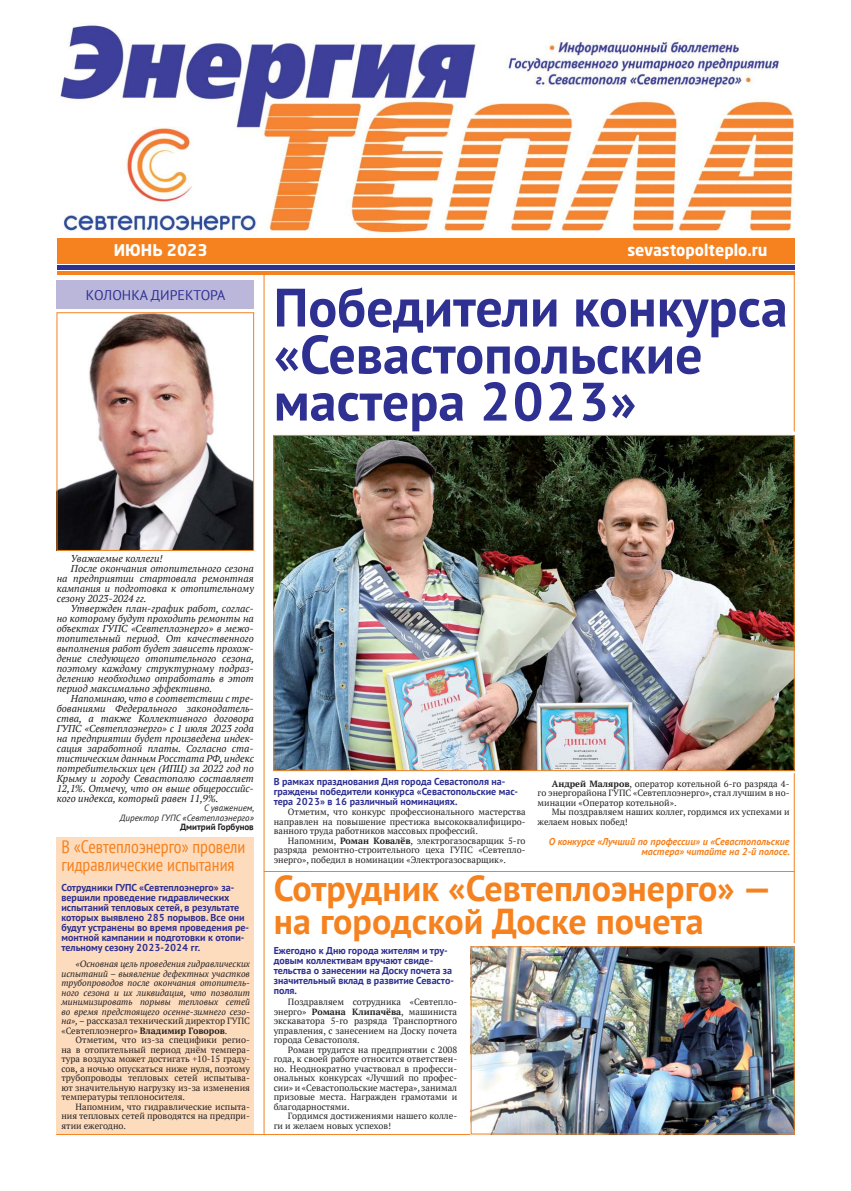
<style>
.page{position:relative;width:851px;height:1191px;background:#fff}
.page>*{position:absolute;margin:0;border:0;box-sizing:border-box;transform-origin:0 0}
.t1{font:700 54px/47px "PT Sans";color:#2e3092}
.t2{font:700 36px/33px "PT Sans";color:#f5821f}
.t3{font:condensed 18px/18px "PT Sans";color:#f5821f}
.t4{font:700 16px "Neo Sans Pro";color:#fff}
.t5{font:14px "PT Sans";color:#2e3092}
.t6{font:italic 10px "PT Serif";color:#221f1f}
.t7{font:700 10px/10px "PT Sans";color:#2e3092}
.t8{font:italic 700 10px/10px "PT Sans";color:#f5821f;text-align:right}
.t9{font:9px/9.5px "PT Serif";color:#221f1f;text-align:justify}
.t10{font:italic 9px/9.5px "PT Serif";color:#221f1f;text-align:justify}
.t11{font:italic 9px/9.5px "PT Sans";color:#221f1f;text-align:right}
.t12{font:700 9px "PT Sans";color:#221f1f}
.s1{font-style:normal}
.s2{font-weight:700;font-style:normal}
.s3{font-weight:700}
</style>
<div class="page">
<div style="left:57px;top:837px;width:197px;height:297px;background:#fddbbd"></div>
<hr style="left:57px;top:265px;width:737px;height:4px;background:#2e3092">
<hr style="left:57px;top:271px;width:737px;height:4px;background:#f5821f">
<div style="left:57px;top:237px;width:737px;height:27px;background:#f5821f"></div>
<hr style="left:56px;top:1134px;width:738px;height:1px;background:#f5821f">
<img style="left:275px;top:437px;width:517px;height:332px">
<img style="left:473px;top:948px;width:319px;height:184px">
<div style="left:57px;top:281px;width:197px;height:28px;background:#bbb7db"></div>
<img style="left:57px;top:314px;width:197px;height:237px">
<div style="left:57px;top:312px;width:197px;height:238px;border:1px solid #f5821f"></div>
<img style="left:60px;top:23px;width:734px;height:211px">
<hr style="left:793px;top:271px;width:1px;height:160px;background:#f5821f">
<hr style="left:793px;top:773px;width:1px;height:170px;background:#f5821f">
<hr style="left:264px;top:271px;width:1px;height:863px;background:#f5821f">
<hr style="left:264px;top:871px;width:530px;height:1px;background:#f5821f">
<h3 class="t4" style="left:114px;top:243px;width:95px">ИЮНЬ 2023</h3>
<h3 class="t4" style="left:627px;top:243px;width:142px">sevastopolteplo.ru</h3>
<h3 class="t5" style="left:86px;top:286px;width:141px">КОЛОНКА ДИРЕКТОРА</h3>
<h1 class="t1" style="left:274px;top:283px;width:515px">Победители конкурса «Севастопольские мастера 2023»</h1>
<p class="t6" style="left:71px;top:552px;width:93px">Уважаемые коллеги!</p>
<p class="t6" style="left:71px;top:562px;width:184px">После окончания отопительного сезона</p>
<p class="t6" style="left:57px;top:572px;width:199px">на предприятии стартовала ремонтная</p>
<p class="t6" style="left:57px;top:582px;width:199px">кампания и подготовка к отопительному</p>
<p class="t6" style="left:57px;top:592px;width:91px">сезону 2023-2024 гг.</p>
<p class="t6" style="left:71px;top:602px;width:184px">Утвержден план-график работ, соглас-</p>
<p class="t6" style="left:57px;top:612px;width:199px">но которому будут проходить ремонты на</p>
<p class="t6" style="left:57px;top:622px;width:199px">объектах ГУПС «Севтеплоэнерго» в межо-</p>
<p class="t6" style="left:57px;top:632px;width:199px">топительный период. От качественного</p>
<p class="t6" style="left:57px;top:642px;width:199px">выполнения работ будет зависеть прохож-</p>
<p class="t6" style="left:57px;top:652px;width:199px">дение следующего отопительного сезона,</p>
<p class="t6" style="left:57px;top:662px;width:199px">поэтому каждому структурному подраз-</p>
<p class="t6" style="left:57px;top:672px;width:199px">делению необходимо отработать в этот</p>
<p class="t6" style="left:57px;top:682px;width:157px">период максимально эффективно.</p>
<p class="t6" style="left:71px;top:692px;width:184px">Напоминаю, что в соответствии с тре-</p>
<p class="t6" style="left:57px;top:702px;width:199px">бованиями Федерального законодатель-</p>
<p class="t6" style="left:57px;top:712px;width:198px">ства, а также Коллективного договора</p>
<p class="t6" style="left:57px;top:722px;width:198px">ГУПС «Севтеплоэнерго» с 1 июля 2023 года</p>
<p class="t6" style="left:57px;top:732px;width:199px">на предприятии будет произведена индек-</p>
<p class="t6" style="left:57px;top:742px;width:199px">сация заработной платы. Согласно ста-</p>
<p class="t6" style="left:57px;top:752px;width:199px">тистическим данным Росстата РФ, индекс</p>
<p class="t6" style="left:57px;top:762px;width:198px">потребительских цен (ИПЦ) за 2022 год по</p>
<p class="t6" style="left:57px;top:772px;width:199px">Крыму и городу Севастополю составляет</p>
<p class="t6" style="left:57px;top:782px;width:199px">12,1%. Отмечу, что он выше общероссийс-</p>
<p class="t6" style="left:57px;top:792px;width:163px">кого индекса, который равен 11,9%.</p>
<p class="t11" style="left:120px;top:803px;width:136px">С уважением,<br>Директор ГУПС «Севтеплоэнерго»</p>
<p class="t12" style="left:180px;top:821px;width:75px">Дмитрий Горбунов</p>
<h3 class="t3" style="left:61px;top:837px;width:185px">В «Севтеплоэнерго» провели гидравлические испытания</h3>
<p class="t7" style="left:61px;top:882px;width:189px">Сотрудники ГУПС «Севтеплоэнерго» за&shy;вершили проведение гидравлических испытаний тепловых сетей, в результате которых выявлено 285 порывов. Все они будут устранены во время проведения ре&shy;монтной кампании и подготовки к отопи&shy;тельному сезону 2023-2024 гг.</p>
<p class="t10" style="left:61px;top:959px;width:190px;text-indent:14px">«Основная цель проведения гидравлических испытаний – выявление дефектных участков трубопроводов после окончания отопитель&shy;ного сезона и их ликвидация, что позволит минимизировать порывы тепловых сетей во время предстоящего осенне-зимнего сезо&shy;на», – <span class="s1">рассказал технический директор ГУПС «Севтеплоэнерго»</span> <span class="s2">Владимир Говоров</span><span class="s1">.</span></p>
<p class="t9" style="left:61px;top:1035px;width:190px;text-indent:14px">Отметим, что из-за специфики регио&shy;на в отопительный период днём темпера&shy;тура воздуха может достигать +10-15 граду&shy;сов, а ночью опускаться ниже нуля, поэтому трубопроводы тепловых сетей испытыва&shy;ют значительную нагрузку из-за изменения температуры теплоносителя.</p>
<p class="t9" style="left:61px;top:1101px;width:190px;text-indent:14px">Напомним, что гидравлические испыта&shy;ния тепловых сетей проводятся на предпри&shy;ятии ежегодно.</p>
<p class="t7" style="left:274px;top:776px;width:246px">В рамках празднования Дня города Севастополя на&shy;граждены победители конкурса «Севастопольские мас&shy;тера 2023» в 16 различный номинациях.</p>
<p class="t9" style="left:274px;top:807px;width:253px;text-indent:14px">Отметим, что конкурс профессионального мастерства направлен на повышение престижа высококвалифициро&shy;ванного труда работников массовых профессий.</p>
<p class="t9" style="left:274px;top:835px;width:253px;text-indent:14px">Напомним, <span class="s3">Роман Ковалёв</span>, электрогазосварщик 5-го разряда ремонтно-строительного цеха ГУПС «Севтепло&shy;энерго», победил в номинации «Электрогазосварщик».</p>
<p class="t9" style="left:537px;top:778px;width:253px;text-indent:14px"><span class="s3">Андрей Маляров</span>, оператор котельной 6-го разряда 4- го энергорайона ГУПС «Севтеплоэнерго», стал лучшим в но&shy;минации «Оператор котельной».</p>
<p class="t9" style="left:537px;top:807px;width:253px;text-indent:14px">Мы поздравляем наших коллег, гордимся их успехами и желаем новых побед!</p>
<p class="t8" style="left:548px;top:836px;width:242px">О конкурсе «Лучший по профессии» и «Севастопольские мастера» читайте на 2-й полосе.</p>
<h2 class="t2" style="left:274px;top:871px;width:499px">Сотрудник «Севтеплоэнерго» — на городской Доске почета</h2>
<p class="t7" style="left:274px;top:945px;width:182px">Ежегодно к Дню города жителям и тру&shy;довым коллективам вручают свиде&shy;тельства о занесении на Доску почета за значительный вклад в развитие Севасто&shy;поля.</p>
<p class="t9" style="left:274px;top:997px;width:185px;text-indent:14px">Поздравляем сотрудника «Севтепло&shy;энерго» <span class="s3">Романа Клипачёва</span>, машиниста экскаватора 5-го разряда Транспортного управления, с занесением на Доску почета города Севастополя.</p>
<p class="t9" style="left:274px;top:1044px;width:185px;text-indent:14px">Роман трудится на предприятии с 2008 года, к своей работе относится ответствен&shy;но. Неоднократно участвовал в професси&shy;ональных конкурсах «Лучший по профес&shy;сии» и «Севастопольские мастера», занимал призовые места. Награжден грамотами и благодарностями.</p>
<p class="t9" style="left:274px;top:1111px;width:185px;text-indent:14px">Гордимся достижениями нашего колле&shy;ги и желаем новых успехов!</p>
</div>
